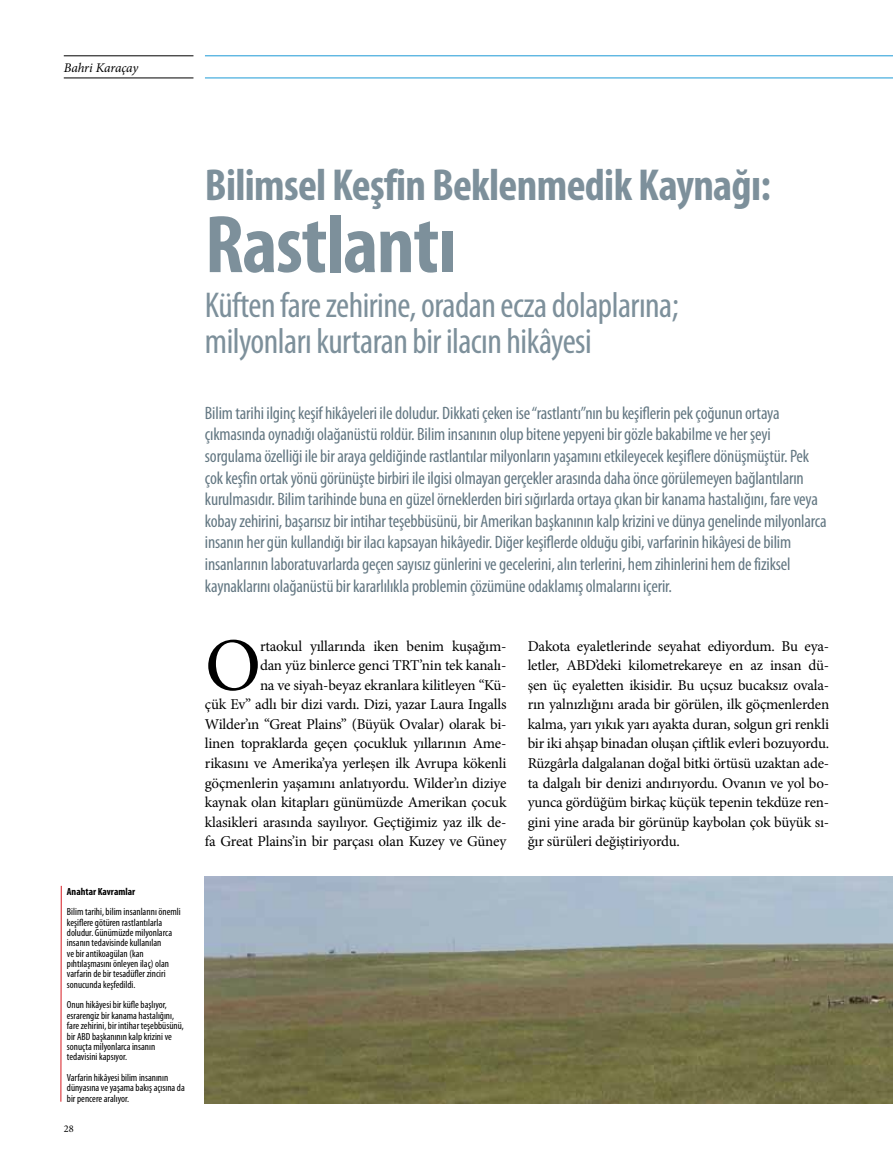
<style>
.page{position:relative;width:893px;height:1170px;background:#fff}
.page>*{position:absolute;margin:0;border:0;box-sizing:border-box;transform-origin:0 0}
.t1{font:700 condensed 82.5px "Myriad Pro";letter-spacing:-.015em;color:#7d909b}
.t2{font:75.15px "Minion Pro";color:#000}
.t3{font:700 condensed 45px "Myriad Pro";letter-spacing:-.015em;color:#7d909b}
.t4{font:condensed 36px/36px "Myriad Pro";letter-spacing:-.015em;color:#7d909b}
.t5{font:condensed 18px/21.6px "Myriad Pro";letter-spacing:-.01em;color:#647883}
.t6{font:15px/19.5px "Minion Pro";letter-spacing:-.015em;color:#000;text-align:right}
.t7{font:italic 13.2px "Minion Pro";letter-spacing:-.015em;color:#000}
.t8{font:condensed 10.35px/10.4px "Myriad Pro";color:#000}
.t9{font:700 condensed 10.35px "Myriad Pro";color:#000}
.t10{font:10.35px "Minion Pro";color:#000}
</style>
<div class="page">
<img style="left:205px;top:876px;width:688px;height:227px">
<hr style="left:61px;top:885px;width:1px;height:216px;background:#d71920">
<hr style="left:64px;top:78px;width:129px;height:1px;background:#000">
<hr style="left:64px;top:56px;width:129px;height:1px;background:#000">
<hr style="left:205px;top:78px;width:688px;height:1px;background:#1c9ad6">
<hr style="left:205px;top:56px;width:688px;height:1px;background:#1c9ad6">
<p class="t7" style="left:64px;top:58px;width:76px">Bahri Karaçay</p>
<p class="t9" style="left:67px;top:884px;width:70px">Anahtar Kavramlar</p>
<p class="t8" style="left:67px;top:906px;width:115px">Bilim tarihi, bilim insanlarını önemli keşiflere götüren rastlantılarla doludur. Günümüzde milyonlarca insanın tedavisinde kullanılan<br>ve bir antikoagülan (kan pıhtılaşmasını önleyen ilaç) olan varfarin de bir tesadüfler zinciri sonucunda keşfedildi.</p>
<p class="t8" style="left:67px;top:999px;width:118px">Onun hikâyesi bir küfle başlıyor, esrarengiz bir kanama hastalığını, fare zehirini, bir intihar teşebbüsünü, bir ABD başkanının kalp krizini ve sonuçta milyonlarca insanın tedavisini kapsıyor.</p>
<p class="t8" style="left:67px;top:1072px;width:119px">Varfarin hikâyesi bilim insanının dünyasına ve yaşama bakış açısına da bir pencere aralıyor.</p>
<p class="t10" style="left:64px;top:1121px;width:11px">28</p>
<h3 class="t3" style="left:205px;top:157px;width:567px">Bilimsel Keşfin Beklenmedik Kaynağı:</h3>
<h1 class="t1" style="left:205px;top:193px;width:253px">Rastlantı</h1>
<h3 class="t4" style="left:205px;top:287px;width:475px">Küften fare zehirine, oradan ecza dolaplarına; milyonları kurtaran bir ilacın hikâyesi</h3>
<p class="t5" style="left:205px;top:401px;width:623px">Bilim tarihi ilginç keşif hikâyeleri ile doludur. Dikkati çeken ise “rastlantı”nın bu keşiflerin pek çoğunun ortaya çıkmasında oynadığı olağanüstü roldür. Bilim insanının olup bitene yepyeni bir gözle bakabilme ve her şeyi sorgulama özelliği ile bir araya geldiğinde rastlantılar milyonların yaşamını etkileyecek keşiflere dönüşmüştür. Pek çok keşfin ortak yönü görünüşte birbiri ile ilgisi olmayan gerçekler arasında daha önce görülemeyen bağlantıların kurulmasıdır. Bilim tarihinde buna en güzel örneklerden biri sığırlarda ortaya çıkan bir kanama hastalığını, fare veya kobay zehirini, başarısız bir intihar teşebbüsünü, bir Amerikan başkanının kalp krizini ve dünya genelinde milyonlarca insanın her gün kullandığı bir ilacı kapsayan hikâyedir. Diğer keşiflerde olduğu gibi, varfarinin hikâyesi de bilim insanlarının laboratuvarlarda geçen sayısız günlerini ve gecelerini, alın terlerini, hem zihinlerini hem de fiziksel kaynaklarını olağanüstü bir kararlılıkla problemin çözümüne odaklamış olmalarını içerir.</p>
<h2 class="t2" style="left:205px;top:615px;width:58px">O</h2>
<p class="t6" style="left:205px;top:636px;width:303px">rtaokul yıllarında iken benim kuşağım-<br>dan yüz binlerce genci TRT’nin tek kanalı-<br>na ve siyah-beyaz ekranlara kilitleyen “Kü-<br>çük Ev” adlı bir dizi vardı. Dizi, yazar Laura Ingalls Wilder’ın “Great Plains” (Büyük Ovalar) olarak bi&shy;linen topraklarda geçen çocukluk yıllarının Ame&shy;rikasını ve Amerika’ya yerleşen ilk Avrupa kökenli göçmenlerin yaşamını anlatıyordu. Wilder’ın diziye kaynak olan kitapları günümüzde Amerikan çocuk klasikleri arasında sayılıyor. Geçtiğimiz yaz ilk de&shy;fa Great Plains’in bir parçası olan Kuzey ve Güney</p>
<p class="t6" style="left:528px;top:636px;width:303px;text-align:justify">Dakota eyaletlerinde seyahat ediyordum. Bu eya&shy;letler, ABD’deki kilometrekareye en az insan dü&shy;şen üç eyaletten ikisidir. Bu uçsuz bucaksız ovala&shy;rın yalnızlığını arada bir görülen, ilk göçmenlerden kalma, yarı yıkık yarı ayakta duran, solgun gri renkli bir iki ahşap binadan oluşan çiftlik evleri bozuyordu.<br>Rüzgârla dalgalanan doğal bitki örtüsü uzaktan ade&shy;ta dalgalı bir denizi andırıyordu. Ovanın ve yol bo&shy;yunca gördüğüm birkaç küçük tepenin tekdüze ren&shy;gini yine arada bir görünüp kaybolan çok büyük sı&shy;ğır sürüleri değiştiriyordu.</p>
</div>
